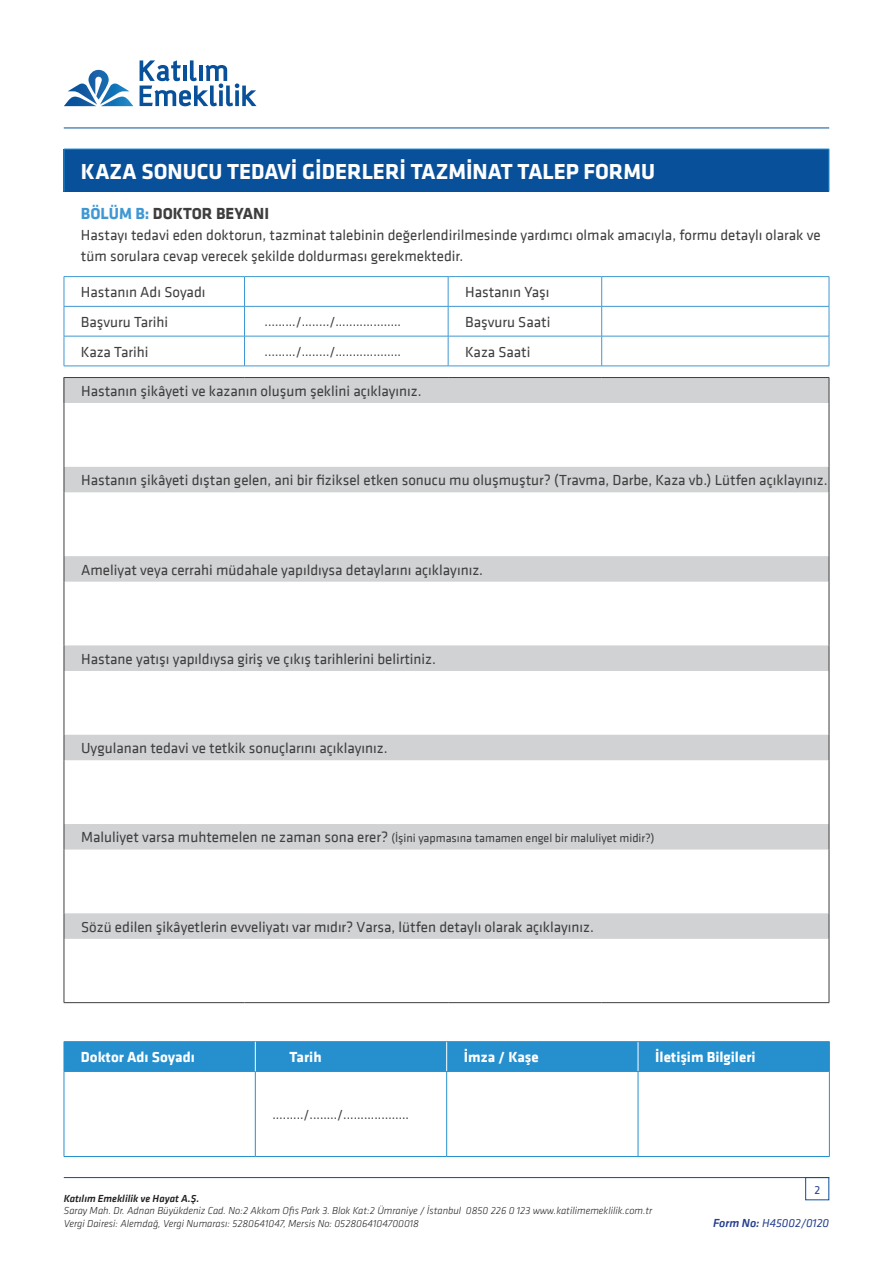
<style>
.page{position:relative;width:893px;height:1263px;background:#fff}
.page>*{position:absolute;margin:0;border:0;box-sizing:border-box;transform-origin:0 0}
.t1{font:700 22.5px "Klavika";color:#fff}
.t2{font:700 16.5px "Klavika";color:#3e3e3f}
.t3{font:15px/21px "Klavika";color:#3e3e3f}
.t4{font:700 15px "Klavika";color:#fff}
.t5{font:13.5px "Klavika";color:#3e3e3f}
.t6{font:12px "Klavika";color:#3e3e3f}
.t7{font:italic 12px "Klavika";color:#253f8e}
.t8{font:12px "Klavika";color:#253f8e}
.t9{font:italic 300 10.5px/12.6px "Klavika";color:#231f20}
.t10{font:italic 500 10.5px "Klavika";color:#231f20}
.s1{color:#3f98d3}
.s2{font-size:15px}
.s3{font-weight:500}
</style>
<div class="page">
<svg style="left:140px;top:60px;width:117px;height:46px"></svg>
<svg style="left:64px;top:70px;width:69px;height:36px"></svg>
<hr style="left:64px;top:128px;width:765px;height:1px;background:#09509a">
<div style="left:805px;top:1177px;width:24px;height:23px;border:1px solid #09509a"></div>
<hr style="left:64px;top:1177px;width:765px;height:1px;background:#09509a">
<div style="left:64px;top:149px;width:765px;height:43px;background:#09509a"></div>
<div style="left:64px;top:377px;width:765px;height:26px;background:#d1d2d4"></div>
<svg style="left:65px;top:467px;width:764px;height:472px"></svg>
<hr style="left:64px;top:149px;width:180px;height:1px;background:#2690cf">
<hr style="left:64px;top:149px;width:1px;height:43px;background:#2690cf">
<hr style="left:244px;top:149px;width:204px;height:1px;background:#2690cf">
<hr style="left:448px;top:149px;width:154px;height:1px;background:#2690cf">
<hr style="left:602px;top:149px;width:227px;height:1px;background:#2690cf">
<hr style="left:829px;top:149px;width:1px;height:43px;background:#2690cf">
<hr style="left:64px;top:276px;width:180px;height:1px;background:#3f98d3">
<hr style="left:244px;top:276px;width:204px;height:1px;background:#3f98d3">
<hr style="left:448px;top:276px;width:154px;height:1px;background:#3f98d3">
<hr style="left:602px;top:276px;width:227px;height:1px;background:#3f98d3">
<hr style="left:64px;top:306px;width:180px;height:1px;background:#3f98d3">
<svg style="left:64px;top:277px;width:1px;height:59px"></svg>
<hr style="left:244px;top:306px;width:204px;height:1px;background:#3f98d3">
<svg style="left:244px;top:277px;width:1px;height:59px"></svg>
<hr style="left:448px;top:306px;width:154px;height:1px;background:#3f98d3">
<svg style="left:448px;top:277px;width:1px;height:59px"></svg>
<hr style="left:602px;top:306px;width:227px;height:1px;background:#3f98d3">
<svg style="left:601px;top:277px;width:1px;height:59px"></svg>
<svg style="left:829px;top:277px;width:1px;height:59px"></svg>
<hr style="left:64px;top:336px;width:1px;height:30px;background:#3f98d3">
<hr style="left:244px;top:336px;width:1px;height:30px;background:#3f98d3">
<hr style="left:448px;top:336px;width:1px;height:30px;background:#3f98d3">
<hr style="left:601px;top:336px;width:1px;height:30px;background:#3f98d3">
<hr style="left:829px;top:336px;width:1px;height:30px;background:#3f98d3">
<hr style="left:64px;top:336px;width:180px;height:1px;background:#3f98d3">
<hr style="left:244px;top:336px;width:204px;height:1px;background:#3f98d3">
<hr style="left:448px;top:336px;width:154px;height:1px;background:#3f98d3">
<hr style="left:602px;top:336px;width:227px;height:1px;background:#3f98d3">
<hr style="left:64px;top:366px;width:180px;height:1px;background:#3f98d3">
<hr style="left:244px;top:366px;width:204px;height:1px;background:#3f98d3">
<hr style="left:448px;top:366px;width:154px;height:1px;background:#3f98d3">
<hr style="left:602px;top:366px;width:227px;height:1px;background:#3f98d3">
<hr style="left:64px;top:377px;width:180px;height:1px;background:#3e3e3f">
<svg style="left:64px;top:378px;width:1px;height:25px"></svg>
<hr style="left:244px;top:377px;width:204px;height:1px;background:#3e3e3f">
<hr style="left:448px;top:377px;width:154px;height:1px;background:#3e3e3f">
<hr style="left:602px;top:377px;width:227px;height:1px;background:#3e3e3f">
<svg style="left:829px;top:378px;width:1px;height:25px"></svg>
<hr style="left:64px;top:403px;width:1px;height:64px;background:#3e3e3f">
<hr style="left:829px;top:403px;width:1px;height:64px;background:#3e3e3f">
<svg style="left:64px;top:467px;width:1px;height:25px"></svg>
<svg style="left:829px;top:467px;width:1px;height:25px"></svg>
<hr style="left:64px;top:492px;width:1px;height:64px;background:#3e3e3f">
<hr style="left:829px;top:492px;width:1px;height:64px;background:#3e3e3f">
<svg style="left:64px;top:556px;width:1px;height:26px"></svg>
<svg style="left:829px;top:556px;width:1px;height:26px"></svg>
<hr style="left:64px;top:582px;width:1px;height:63px;background:#3e3e3f">
<hr style="left:829px;top:582px;width:1px;height:63px;background:#3e3e3f">
<svg style="left:64px;top:645px;width:1px;height:26px"></svg>
<svg style="left:829px;top:645px;width:1px;height:26px"></svg>
<hr style="left:64px;top:671px;width:1px;height:64px;background:#3e3e3f">
<hr style="left:829px;top:671px;width:1px;height:64px;background:#3e3e3f">
<svg style="left:64px;top:735px;width:1px;height:25px"></svg>
<svg style="left:829px;top:735px;width:1px;height:25px"></svg>
<hr style="left:64px;top:760px;width:1px;height:64px;background:#3e3e3f">
<hr style="left:829px;top:760px;width:1px;height:64px;background:#3e3e3f">
<svg style="left:64px;top:824px;width:1px;height:25px"></svg>
<svg style="left:829px;top:824px;width:1px;height:25px"></svg>
<hr style="left:64px;top:849px;width:1px;height:64px;background:#3e3e3f">
<hr style="left:829px;top:849px;width:1px;height:64px;background:#3e3e3f">
<svg style="left:64px;top:913px;width:1px;height:26px"></svg>
<svg style="left:829px;top:913px;width:1px;height:26px"></svg>
<hr style="left:64px;top:939px;width:1px;height:63px;background:#3e3e3f">
<hr style="left:829px;top:939px;width:1px;height:63px;background:#3e3e3f">
<hr style="left:64px;top:1002px;width:180px;height:1px;background:#3e3e3f">
<hr style="left:244px;top:1002px;width:204px;height:1px;background:#3e3e3f">
<hr style="left:448px;top:1002px;width:154px;height:1px;background:#3e3e3f">
<hr style="left:602px;top:1002px;width:227px;height:1px;background:#3e3e3f">
<hr style="left:64px;top:1041px;width:191px;height:1px;background:#2690cf">
<hr style="left:255px;top:1041px;width:192px;height:1px;background:#2690cf">
<hr style="left:447px;top:1041px;width:191px;height:1px;background:#2690cf">
<hr style="left:638px;top:1041px;width:192px;height:1px;background:#2690cf">
<hr style="left:64px;top:1071px;width:191px;height:1px;background:#2690cf">
<hr style="left:64px;top:1071px;width:1px;height:85px;background:#2690cf">
<hr style="left:255px;top:1071px;width:192px;height:1px;background:#2690cf">
<hr style="left:255px;top:1071px;width:1px;height:85px;background:#2690cf">
<hr style="left:447px;top:1071px;width:191px;height:1px;background:#2690cf">
<hr style="left:446px;top:1071px;width:1px;height:85px;background:#2690cf">
<hr style="left:638px;top:1071px;width:192px;height:1px;background:#2690cf">
<hr style="left:638px;top:1071px;width:1px;height:85px;background:#2690cf">
<hr style="left:829px;top:1071px;width:1px;height:85px;background:#2690cf">
<hr style="left:64px;top:1156px;width:191px;height:1px;background:#2690cf">
<hr style="left:255px;top:1156px;width:192px;height:1px;background:#2690cf">
<hr style="left:447px;top:1156px;width:191px;height:1px;background:#2690cf">
<hr style="left:638px;top:1156px;width:192px;height:1px;background:#2690cf">
<div style="left:64px;top:1042px;width:766px;height:29px;background:#2690cf"></div>
<p class="t1" style="left:81px;top:159px;width:576px">KAZA SONUCU TEDAVİ GİDERLERİ TAZMİNAT TALEP FORMU</p>
<p class="t2" style="left:81px;top:202px;width:190px"><span class="s1">BÖLÜM B:</span> DOKTOR BEYANI</p>
<p class="t3" style="left:81px;top:224px;width:741px">Hastayı tedavi eden doktorun, tazminat talebinin değerlendirilmesinde yardımcı olmak amacıyla, formu detaylı olarak ve tüm sorulara cevap verecek şekilde doldurması gerekmektedir.</p>
<p class="t3" style="left:81px;top:281px;width:126px">Hastanın Adı Soyadı</p>
<p class="t3" style="left:465px;top:281px;width:86px">Hastanın Yaşı</p>
<p class="t3" style="left:81px;top:311px;width:89px">Başvuru Tarihi</p>
<p class="t5" style="left:265px;top:313px;width:138px">.…...../.....…/...........……..</p>
<p class="t3" style="left:465px;top:311px;width:87px">Başvuru Saati</p>
<p class="t3" style="left:81px;top:341px;width:69px">Kaza Tarihi</p>
<p class="t5" style="left:265px;top:343px;width:138px">.…...../.....…/...........……..</p>
<p class="t3" style="left:465px;top:341px;width:67px">Kaza Saati</p>
<p class="t3" style="left:81px;top:380px;width:342px">Hastanın şikâyeti ve kazanın oluşum şeklini açıklayınız.</p>
<p class="t3" style="left:81px;top:469px;width:748px">Hastanın şikâyeti dıştan gelen, ani bir fiziksel etken sonucu mu oluşmuştur? (Travma, Darbe, Kaza vb.) Lütfen açıklayınız.</p>
<p class="t3" style="left:81px;top:559px;width:403px">Ameliyat veya cerrahi müdahale yapıldıysa detaylarını açıklayınız.</p>
<p class="t3" style="left:81px;top:648px;width:356px">Hastane yatışı yapıldıysa giriş ve çıkış tarihlerini belirtiniz.</p>
<p class="t3" style="left:81px;top:737px;width:308px">Uygulanan tedavi ve tetkik sonuçlarını açıklayınız.</p>
<p class="t6" style="left:81px;top:830px;width:575px"><span class="s2">Maluliyet varsa muhtemelen ne zaman sona erer?</span> (İşini yapmasına tamamen engel bir maluliyet midir?)</p>
<p class="t3" style="left:81px;top:916px;width:514px">Sözü edilen şikâyetlerin evveliyatı var mıdır? Varsa, lütfen detaylı olarak açıklayınız.</p>
<p class="t4" style="left:81px;top:1046px;width:115px">Doktor Adı Soyadı</p>
<p class="t4" style="left:289px;top:1046px;width:34px">Tarih</p>
<p class="t4" style="left:464px;top:1046px;width:76px">İmza / Kaşe</p>
<p class="t4" style="left:655px;top:1046px;width:102px">İletişim Bilgileri</p>
<p class="t5" style="left:273px;top:1106px;width:138px">.…...../.....…/...........……..</p>
<p class="t10" style="left:64px;top:1191px;width:137px">Katılım Emeklilik ve Hayat A.Ş.</p>
<p class="t9" style="left:64px;top:1205px;width:590px">Saray Mah. Dr. Adnan Büyükdeniz Cad. No:2 Akkom Ofis Park 3. Blok Kat:2 Ümraniye / İstanbul 0850 226 0 123 www.katilimemeklilik.com.tr<br>Vergi Dairesi: Alemdağ, Vergi Numarası: 5280641047, Mersis No: 0528064104700018</p>
<p class="t8" style="left:814px;top:1183px;width:7px">2</p>
<p class="t7" style="left:713px;top:1216px;width:118px"><span class="s3">Form No:</span> H45002/0120</p>
</div>
